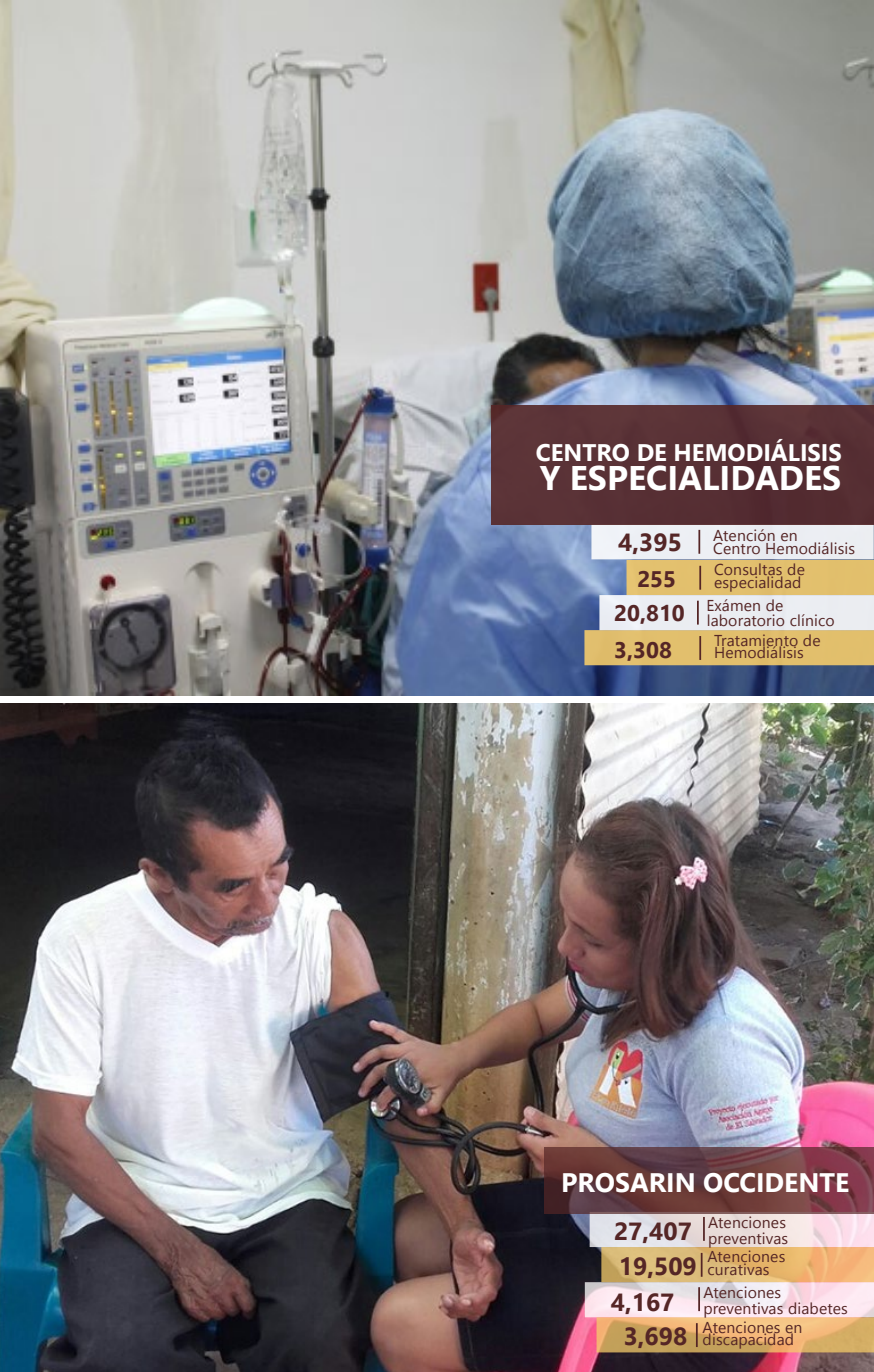
<style>
.page{position:relative;width:874px;height:1372px;background:#fff}
.page>*{position:absolute;margin:0;border:0;box-sizing:border-box;transform-origin:0 0}
.t1{font:700 33.98px "Nirmala UI";color:#fff}
.t2{font:700 26.78px "Nirmala UI";color:#fff}
.t3{font:700 24.75px "Nirmala UI";color:#552626}
.t4{font:700 23.85px "Nirmala UI";color:#fff}
.t5{font:700 22.5px "Nirmala UI";color:#552626}
.t6{font:15.75px/34.4px "Nirmala UI";letter-spacing:.01em;color:#552626}
</style>
<div class="page">
<img style="left:0;top:703px;width:874px;height:668px">
<img style="left:0;top:0;width:874px;height:695px">
<svg style="left:584px;top:524px;width:290px;height:141px;background:#ddd0b0"></svg>
<hr style="left:698px;top:530px;width:2px;height:23px;background:#552626">
<hr style="left:699px;top:565px;width:2px;height:24px;background:#552626">
<hr style="left:699px;top:636px;width:2px;height:24px;background:#552626">
<hr style="left:697px;top:600px;width:2px;height:24px;background:#552626">
<div style="left:491px;top:405px;width:383px;height:119px;background:#583135"></div>
<svg style="left:585px;top:1213px;width:289px;height:139px;background:#e4c5a9"></svg>
<hr style="left:696px;top:1322px;width:2px;height:24px;background:#552626">
<svg style="left:544px;top:1146px;width:330px;height:67px;background:#6c3c41"></svg>
<h3 class="t4" style="left:536px;top:432px;width:307px">CENTRO DE HEMODIÁLISIS</h3>
<h1 class="t1" style="left:540px;top:449px;width:303px">Y ESPECIALIDADES</h1>
<h3 class="t3" style="left:618px;top:522px;width:65px">4,395</h3>
<h3 class="t5" style="left:637px;top:561px;width:40px">255</h3>
<p class="t6" style="left:713px;top:517px;width:93px">Atención en<br>Consultas de</p>
<p class="t6" style="left:713px;top:530px;width:143px">Centro Hemodiálisis</p>
<p class="t6" style="left:714px;top:564px;width:89px">especialidad</p>
<h3 class="t5" style="left:614px;top:594px;width:72px">20,810</h3>
<p class="t6" style="left:706px;top:587px;width:79px">Exámen de</p>
<p class="t6" style="left:707px;top:602px;width:130px">laboratorio clínico</p>
<h3 class="t5" style="left:614px;top:631px;width:59px">3,308</h3>
<p class="t6" style="left:714px;top:621px;width:108px">Tratamiento de</p>
<p class="t6" style="left:714px;top:634px;width:91px">Hemodiálisis</p>
<h2 class="t2" style="left:561px;top:1160px;width:290px">PROSARIN OCCIDENTE</h2>
<h3 class="t3" style="left:614px;top:1211px;width:79px">27,407</h3>
<h3 class="t3" style="left:619px;top:1245px;width:79px">19,509</h3>
<p class="t6" style="left:708px;top:1204px;width:79px">Atenciones</p>
<p class="t6" style="left:708px;top:1220px;width:82px">preventivas</p>
<p class="t6" style="left:707px;top:1238px;width:79px">Atenciones</p>
<p class="t6" style="left:707px;top:1251px;width:64px">curativas</p>
<h3 class="t3" style="left:611px;top:1281px;width:65px">4,167</h3>
<h3 class="t3" style="left:624px;top:1315px;width:65px">3,698</h3>
<p class="t6" style="left:703px;top:1274px;width:79px">Atenciones</p>
<p class="t6" style="left:703px;top:1290px;width:146px">preventivas diabetes</p>
<p class="t6" style="left:702px;top:1308px;width:101px">Atenciones en</p>
<p class="t6" style="left:702px;top:1321px;width:93px">discapacidad</p>
</div>
